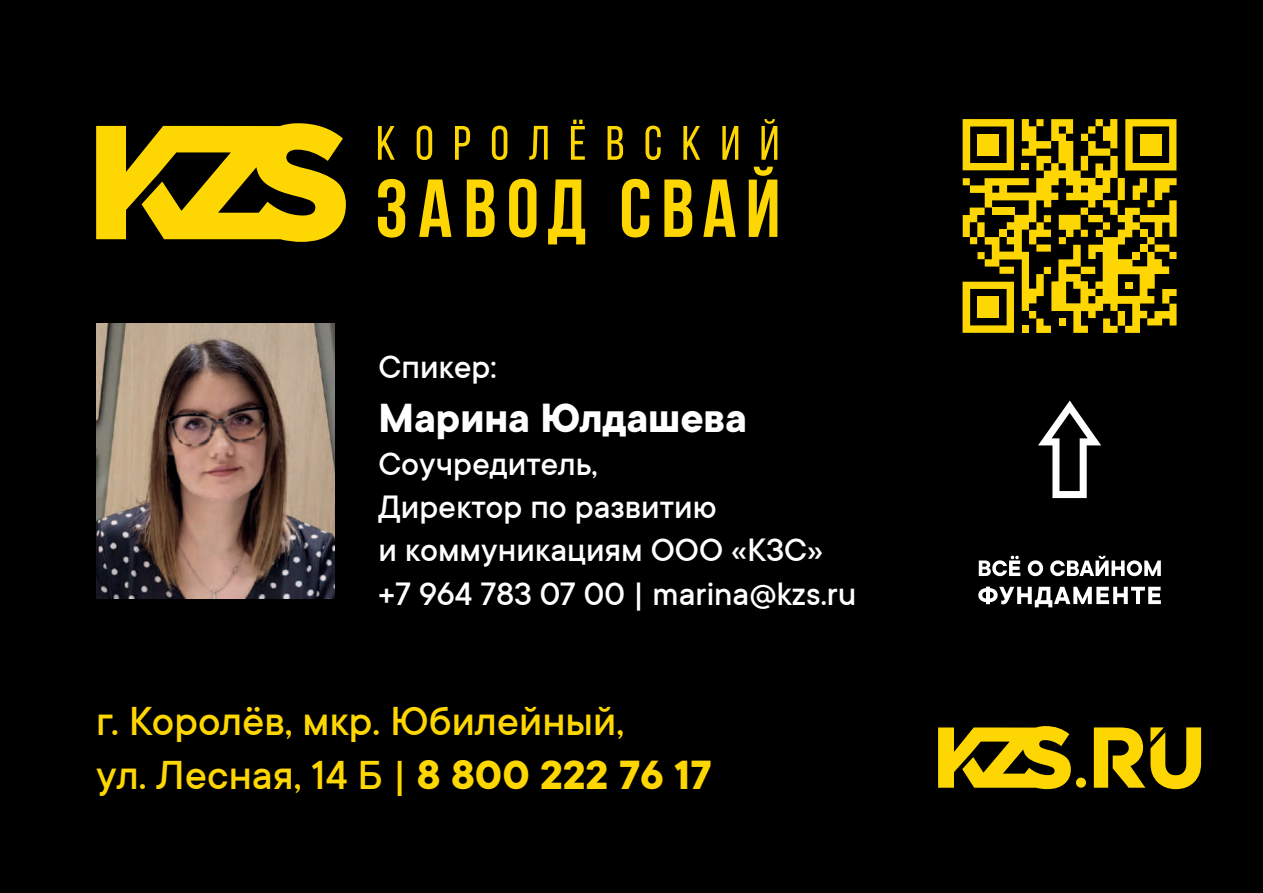
<style>
.page{position:relative;width:1263px;height:893px;background:#000001}
.page>*{position:absolute;margin:0;border:0;box-sizing:border-box;transform-origin:0 0}
.t1{font:500 45px/54px "TT Commons";color:#fed702}
.t2{font:700 45px "TT Commons";color:#fff}
.t3{font:500 36px/43.2px "TT Commons";color:#fff}
.s1{font-weight:700}
</style>
<div class="page">
<svg style="left:378px;top:126px;width:17px;height:34px"></svg>
<svg style="left:417px;top:126px;width:15px;height:34px"></svg>
<svg style="left:455px;top:126px;width:15px;height:34px"></svg>
<svg style="left:492px;top:126px;width:15px;height:34px"></svg>
<svg style="left:529px;top:126px;width:19px;height:34px"></svg>
<svg style="left:571px;top:120px;width:14px;height:40px"></svg>
<svg style="left:608px;top:126px;width:15px;height:34px"></svg>
<svg style="left:645px;top:126px;width:16px;height:34px"></svg>
<svg style="left:683px;top:126px;width:17px;height:34px"></svg>
<svg style="left:722px;top:126px;width:16px;height:34px"></svg>
<svg style="left:761px;top:119px;width:16px;height:41px"></svg>
<svg style="left:378px;top:179px;width:27px;height:59px"></svg>
<svg style="left:419px;top:179px;width:32px;height:58px"></svg>
<svg style="left:467px;top:179px;width:28px;height:58px"></svg>
<svg style="left:509px;top:179px;width:27px;height:59px"></svg>
<svg style="left:548px;top:179px;width:37px;height:65px"></svg>
<svg style="left:622px;top:179px;width:27px;height:58px"></svg>
<svg style="left:664px;top:179px;width:28px;height:58px"></svg>
<svg style="left:703px;top:179px;width:33px;height:58px"></svg>
<svg style="left:749px;top:167px;width:28px;height:70px"></svg>
<svg style="left:96px;top:123px;width:250px;height:119px"></svg>
<svg style="left:962px;top:119px;width:214px;height:214px"></svg>
<div style="left:1022px;top:163px;width:7px;height:7px;background:#fed702"></div>
<div style="left:1059px;top:318px;width:7px;height:7px;background:#fed702"></div>
<div style="left:1022px;top:326px;width:7px;height:7px;background:#fed702"></div>
<div style="left:1029px;top:311px;width:7px;height:8px;background:#fed702"></div>
<div style="left:992px;top:207px;width:22px;height:8px;background:#fed702"></div>
<div style="left:999px;top:230px;width:8px;height:7px;background:#fed702"></div>
<div style="left:1140px;top:230px;width:7px;height:7px;background:#fed702"></div>
<div style="left:1140px;top:244px;width:7px;height:8px;background:#fed702"></div>
<div style="left:1132px;top:252px;width:8px;height:7px;background:#fed702"></div>
<div style="left:1125px;top:282px;width:7px;height:7px;background:#fed702"></div>
<div style="left:977px;top:134px;width:22px;height:22px;background:#fed702"></div>
<div style="left:977px;top:296px;width:22px;height:22px;background:#fed702"></div>
<div style="left:1140px;top:134px;width:22px;height:22px;background:#fed702"></div>
<svg style="left:979px;top:556px;width:41px;height:20px"></svg>
<svg style="left:1028px;top:560px;width:15px;height:16px"></svg>
<svg style="left:1050px;top:556px;width:111px;height:20px"></svg>
<svg style="left:978px;top:587px;width:183px;height:20px"></svg>
<svg style="left:1038px;top:400px;width:63px;height:98px"></svg>
<svg style="left:938px;top:726px;width:133px;height:63px"></svg>
<div style="left:1076px;top:778px;width:10px;height:10px;background:#fed702;border-radius:50%"></div>
<svg style="left:1094px;top:727px;width:107px;height:62px"></svg>
<img style="left:96px;top:324px;width:238px;height:274px">
<p class="t3" style="left:378px;top:345px;width:120px">Спикер:</p>
<p class="t2" style="left:378px;top:393px;width:370px">Марина Юлдашева</p>
<p class="t3" style="left:378px;top:443px;width:479px">Соучредитель,<br>Директор по развитию<br>и коммуникациям ООО «КЗС» +7 964 783 07 00 | marina@kzs.ru</p>
<p class="t1" style="left:96px;top:695px;width:617px">г. Королёв, мкр. Юбилейный,<br>ул. Лесная, 14 Б | <span class="s1">8 800 222 76 17</span></p>
</div>
